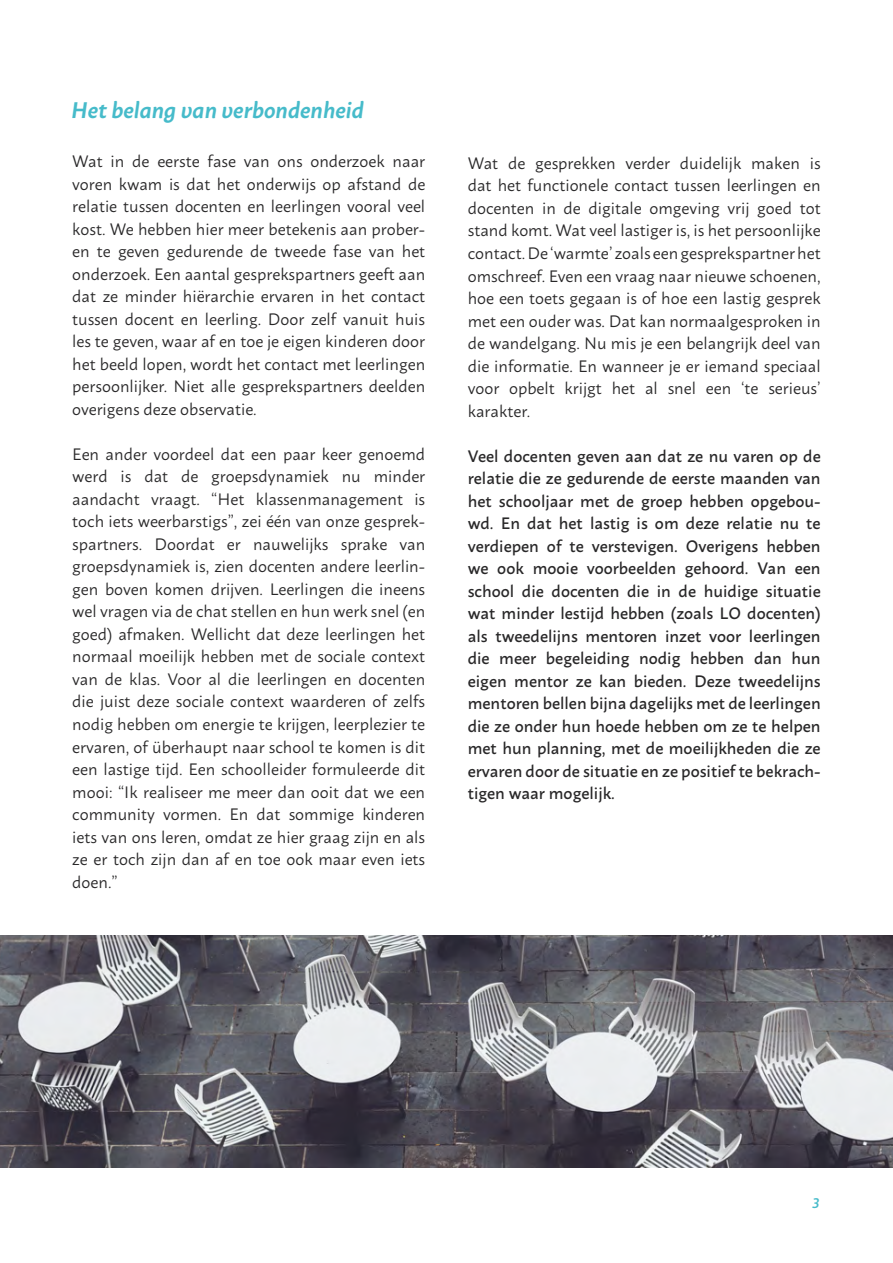
<style>
.page{position:relative;width:893px;height:1263px;background:#fff}
.page>*{position:absolute;margin:0;border:0;box-sizing:border-box;transform-origin:0 0}
.t1{font:italic 600 22.5px "Macho";color:#46bbca}
.t2{font:16.5px/22.5px "Macho";color:#292829;text-align:justify}
.t3{font:500 16.5px/22.5px "Macho";color:#292829;text-align:justify}
.t4{font:italic 500 15px "Libertad";color:#46bbca}
</style>
<div class="page">
<img style="left:0;top:935px;width:893px;height:232px">
<h1 class="t1" style="left:71px;top:90px;width:294px">Het belang van verbondenheid</h1>
<p class="t2" style="left:72px;top:149px;width:354px">Wat in de eerste fase van ons onderzoek naar voren kwam is dat het onderwijs op afstand de relatie tussen docenten en leerlingen vooral veel kost. We hebben hier meer betekenis aan prober&shy;en te geven gedurende de tweede fase van het onderzoek. Een aantal gesprekspartners geeft aan dat ze minder hiërarchie ervaren in het contact tussen docent en leerling. Door zelf vanuit huis les te geven, waar af en toe je eigen kinderen door het beeld lopen, wordt het contact met leerlingen persoonlijker. Niet alle gesprekspartners deelden overigens deze observatie.</p>
<p class="t2" style="left:72px;top:441px;width:354px">Een ander voordeel dat een paar keer genoemd werd is dat de groepsdynamiek nu minder aandacht vraagt. “Het klassenmanagement is toch iets weerbarstigs”, zei één van onze gesprek&shy;spartners. Doordat er nauwelijks sprake van groepsdynamiek is, zien docenten andere leerlin&shy;gen boven komen drijven. Leerlingen die ineens wel vragen via de chat stellen en hun werk snel (en goed) afmaken. Wellicht dat deze leerlingen het normaal moeilijk hebben met de sociale context van de klas. Voor al die leerlingen en docenten die juist deze sociale context waarderen of zelfs nodig hebben om energie te krijgen, leerplezier te ervaren, of überhaupt naar school te komen is dit een lastige tijd. Een schoolleider formuleerde dit mooi: “Ik realiseer me meer dan ooit dat we een community vormen. En dat sommige kinderen iets van ons leren, omdat ze hier graag zijn en als ze er toch zijn dan af en toe ook maar even iets doen.”</p>
<p class="t2" style="left:468px;top:150px;width:354px">Wat de gesprekken verder duidelijk maken is dat het functionele contact tussen leerlingen en docenten in de digitale omgeving vrij goed tot stand komt. Wat veel lastiger is, is het persoonlijke contact. De ‘warmte’ zoals een gesprekspartner het omschreef. Even een vraag naar nieuwe schoenen, hoe een toets gegaan is of hoe een lastig gesprek met een ouder was. Dat kan normaalgesproken in de wandelgang. Nu mis je een belangrijk deel van die informatie. En wanneer je er iemand speciaal voor opbelt krijgt het al snel een ‘te serieus’ karakter.</p>
<p class="t3" style="left:468px;top:443px;width:354px">Veel docenten geven aan dat ze nu varen op de relatie die ze gedurende de eerste maanden van het schooljaar met de groep hebben opgebou&shy;wd. En dat het lastig is om deze relatie nu te verdiepen of te verstevigen. Overigens hebben we ook mooie voorbeelden gehoord. Van een school die docenten die in de huidige situatie wat minder lestijd hebben (zoals LO docenten) als tweedelijns mentoren inzet voor leerlingen die meer begeleiding nodig hebben dan hun eigen mentor ze kan bieden. Deze tweedelijns mentoren bellen bijna dagelijks met de leerlingen die ze onder hun hoede hebben om ze te helpen met hun planning, met de moeilijkheden die ze ervaren door de situatie en ze positief te bekrach&shy;tigen waar mogelijk.</p>
<p class="t4" style="left:812px;top:1194px;width:9px">3</p>
</div>
